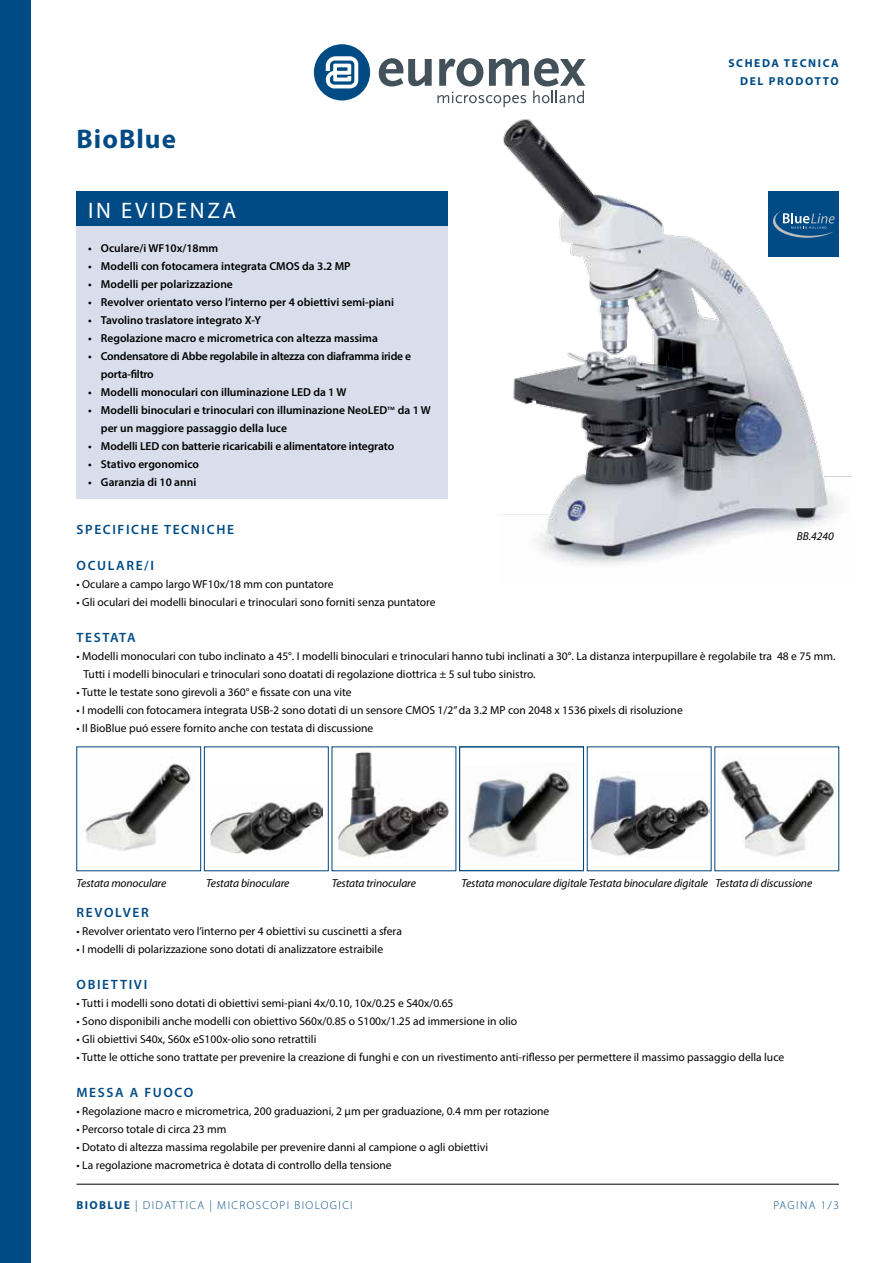
<style>
.page{position:relative;width:893px;height:1263px;background:#fff}
.page>*{position:absolute;margin:0;border:0;box-sizing:border-box;transform-origin:0 0}
.t1{font:700 27px "Myriad Pro";letter-spacing:.04em;color:#004b85}
.t2{font:22.5px "Myriad Pro";letter-spacing:.12em;color:#fff}
.t3{font:600 13.5px "Myriad Pro";letter-spacing:.12em;color:#004b85}
.t4{font:600 13.5px "Myriad Pro";letter-spacing:.085em;color:#004b85}
.t5{font:11.55px/18px "Myriad Pro";color:#000}
.t6{font:600 11.55px/18px "Myriad Pro";color:#000}
.t7{font:italic 11.55px "Myriad Pro";letter-spacing:-.01em;color:#000}
.t8{font:600 11.55px/18px "Myriad Pro";letter-spacing:-.02em;color:#000}
.t9{font:300 11.55px "Myriad Pro";letter-spacing:.12em;color:#004b85}
.t10{font:700 11.55px/18px "Myriad Pro";letter-spacing:.14em;color:#004b85;text-align:right}
.s1{font-family:"Calibri";font-weight:400}
.s2{font-weight:700}
</style>
<div class="page">
<div style="left:0;top:0;width:30px;height:1263px;background:#004b85"></div>
<svg style="left:314px;top:44px;width:56px;height:56px"></svg>
<svg style="left:379px;top:58px;width:207px;height:49px"></svg>
<div style="left:77px;top:219px;width:371px;height:279px;background:#d8deec"></div>
<div style="left:77px;top:191px;width:371px;height:34px;background:#004b85"></div>
<img style="left:499px;top:119px;width:353px;height:447px">
<div style="left:769px;top:191px;width:70px;height:65px;background:#004b85"></div>
<svg style="left:773px;top:210px;width:62px;height:28px"></svg>
<svg style="left:77px;top:747px;width:372px;height:124px"></svg>
<img style="left:467px;top:772px;width:103px;height:85px">
<div style="left:459px;top:747px;width:125px;height:124px;border:1px solid #00447c"></div>
<svg style="left:587px;top:747px;width:249px;height:124px"></svg>
<hr style="left:77px;top:1184px;width:762px;height:1px;background:#000">
<h1 class="t1" style="left:77px;top:121px;width:101px">BIOBLUE</h1>
<h2 class="t2" style="left:88px;top:196px;width:150px">IN EVIDENZA</h2>
<p class="t6" style="left:88px;top:239px;width:132px">• Oculare/i WF10x/18mm</p>
<p class="t6" style="left:88px;top:257px;width:264px">• Modelli con fotocamera integrata CMOS da 3.2 MP</p>
<p class="t6" style="left:88px;top:275px;width:146px">• Modelli per polarizzazione</p>
<p class="t6" style="left:88px;top:293px;width:307px">• Revolver orientato verso l’interno per 4 obiettivi semi-piani</p>
<p class="t6" style="left:88px;top:311px;width:174px">• Tavolino traslatore integrato X-Y</p>
<p class="t6" style="left:88px;top:329px;width:291px">• Regolazione macro e micrometrica con altezza massima</p>
<p class="t8" style="left:101px;top:347px;width:312px;text-indent:-13px">• Condensatore di Abbe regolabile in altezza con diaframma iride e porta-filtro</p>
<p class="t6" style="left:88px;top:383px;width:260px">• Modelli monoculari con illuminazione LED da 1 W</p>
<p class="t6" style="left:101px;top:401px;width:332px;text-indent:-13px">• Modelli binoculari e trinoculari con illuminazione NeoLED<span class="s1">™</span> da 1 W per un maggiore passaggio della luce</p>
<p class="t6" style="left:88px;top:437px;width:308px">• Modelli LED con batterie ricaricabili e alimentatore integrato</p>
<p class="t6" style="left:88px;top:455px;width:112px">• Stativo ergonomico</p>
<p class="t6" style="left:88px;top:473px;width:110px">• Garanzia di 10 anni</p>
<p class="t10" style="left:728px;top:54px;width:112px">SCHEDA TECNICA<br>DEL PRODOTTO</p>
<p class="t3" style="left:77px;top:521px;width:159px">SPECIFICHE TECNICHE</p>
<p class="t3" style="left:77px;top:557px;width:79px">OCULARE/I</p>
<p class="t5" style="left:77px;top:575px;width:259px">• Oculare a campo largo WF10x/18 mm con puntatore</p>
<p class="t5" style="left:77px;top:593px;width:360px">• Gli oculari dei modelli binoculari e trinoculari sono forniti senza puntatore</p>
<p class="t4" style="left:77px;top:629px;width:61px">TESTATA</p>
<p class="t5" style="left:83px;top:647px;width:754px;text-indent:-7px">• Modelli monoculari con tubo inclinato a 45°. I modelli binoculari e trinoculari hanno tubi inclinati a 30°. La distanza interpupillare è regolabile tra 48 e 75 mm.<br>Tutti i modelli binoculari e trinoculari sono doatati di regolazione diottrica ± 5 sul tubo sinistro.</p>
<p class="t5" style="left:77px;top:683px;width:277px">• Tutte le testate sono girevoli a 360° e fissate con una vite</p>
<p class="t5" style="left:77px;top:701px;width:608px">• I modelli con fotocamera integrata USB-2 sono dotati di un sensore CMOS 1/2” da 3.2 MP con 2048 x 1536 pixels di risoluzione</p>
<p class="t5" style="left:77px;top:719px;width:298px">• Il BioBlue puó essere fornito anche con testata di discussione</p>
<p class="t7" style="left:797px;top:529px;width:38px">BB.4240</p>
<p class="t7" style="left:77px;top:876px;width:91px">Testata monoculare</p>
<p class="t7" style="left:206px;top:876px;width:85px">Testata binoculare</p>
<p class="t7" style="left:332px;top:876px;width:86px">Testata trinoculare</p>
<p class="t7" style="left:461px;top:876px;width:352px">Testata monoculare digitale Testata binoculare digitale Testata di discussione</p>
<p class="t3" style="left:77px;top:904px;width:74px">REVOLVER</p>
<p class="t5" style="left:77px;top:922px;width:327px">• Revolver orientato vero l’interno per 4 obiettivi su cuscinetti a sfera</p>
<p class="t5" style="left:77px;top:940px;width:308px">• I modelli di polarizzazione sono dotati di analizzatore estraibile</p>
<p class="t3" style="left:77px;top:976px;width:72px">OBIETTIVI</p>
<p class="t5" style="left:77px;top:994px;width:378px">• Tutti i modelli sono dotati di obiettivi semi-piani 4x/0.10, 10x/0.25 e S40x/0.65</p>
<p class="t5" style="left:77px;top:1012px;width:442px">• Sono disponibili anche modelli con obiettivo S60x/0.85 o S100x/1.25 ad immersione in olio</p>
<p class="t5" style="left:77px;top:1030px;width:241px">• Gli obiettivi S40x, S60x eS100x-olio sono retrattili</p>
<p class="t5" style="left:77px;top:1048px;width:709px">• Tutte le ottiche sono trattate per prevenire la creazione di funghi e con un rivestimento anti-riflesso per permettere il massimo passaggio della luce</p>
<p class="t3" style="left:77px;top:1084px;width:118px">MESSA A FUOCO</p>
<p class="t5" style="left:77px;top:1102px;width:474px">• Regolazione macro e micrometrica, 200 graduazioni, 2 μm per graduazione, 0.4 mm per rotazione</p>
<p class="t5" style="left:77px;top:1120px;width:151px">• Percorso totale di circa 23 mm</p>
<p class="t5" style="left:77px;top:1138px;width:413px">• Dotato di altezza massima regolabile per prevenire danni al campione o agli obiettivi</p>
<p class="t5" style="left:77px;top:1156px;width:317px">• La regolazione macrometrica è dotata di controllo della tensione</p>
<p class="t9" style="left:77px;top:1198px;width:278px"><span class="s2">BIOBLUE</span> | DIDATTICA | MICROSCOPI BIOLOGICI</p>
<p class="t9" style="left:774px;top:1198px;width:67px">PAGINA 1/3</p>
</div>
